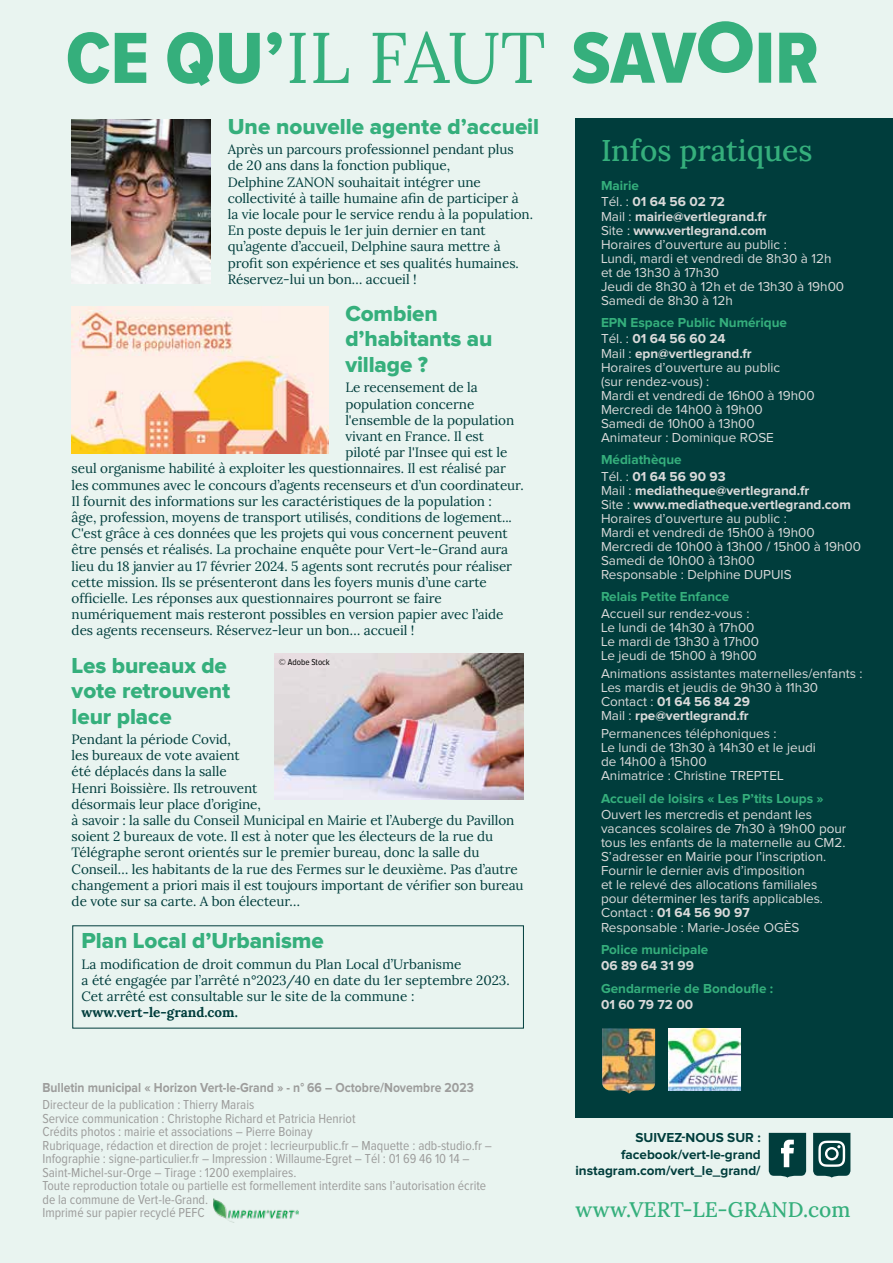
<style>
.page{position:relative;width:893px;height:1263px;background:#e9f4f0}
.page>*{position:absolute;margin:0;border:0;box-sizing:border-box;transform-origin:0 0}
.t1{font:30px "Lora";color:#35af7c}
.t2{font:22.5px/25.5px "Proxima Nova Extrabld";letter-spacing:-.005em;color:#35af7c}
.t3{font:21.15px "Lora";color:#35af7c}
.t4{font:13.5px/16.2px "Lora";letter-spacing:-.005em;color:#003d3c}
.t5{font:13.5px/14.1px "Proxima Nova";color:#dadada}
.t6{font:13.5px/13.5px "Proxima Nova Cond";color:#9d9d9c}
.t7{font:700 13.5px/16.2px "Proxima Nova";color:#35af7c}
.t8{font:700 13.5px/16.5px "Proxima Nova";color:#003d3c;text-align:right}
.t9{font:700 13.5px "Proxima Nova";color:#9d9d9c;scale:.9 1}
.t10{font:700 13.5px/16.2px "Proxima Nova";color:#dadada}
.t11{font:9px "Proxima Nova Cond";color:#000}
.s1{color:#35af7c}
.s2{font-weight:400}
.s3{font-weight:700}
.s4{font-weight:400;color:#dadada}
.s5{color:#dadada}
</style>
<div class="page">
<div style="left:575px;top:118px;width:318px;height:999px;background:#003d3c"></div>
<svg style="left:769px;top:1133px;width:37px;height:45px;background:#2b5e5d"></svg>
<svg style="left:813px;top:1133px;width:37px;height:45px;background:#396867"></svg>
<img style="left:669px;top:1028px;width:71px;height:62px">
<img style="left:602px;top:1028px;width:53px;height:66px">
<img style="left:213px;top:1198px;width:86px;height:25px">
<img style="left:72px;top:306px;width:256px;height:147px">
<img style="left:79px;top:310px;width:157px;height:45px">
<img style="left:72px;top:119px;width:139px;height:165px">
<svg style="left:72px;top:925px;width:452px;height:104px"></svg>
<img style="left:275px;top:653px;width:249px;height:147px">
<svg style="left:572px;top:21px;width:245px;height:63px"></svg>
<svg style="left:290px;top:31px;width:254px;height:53px"></svg>
<svg style="left:68px;top:32px;width:214px;height:54px"></svg>
<h2 class="t2" style="left:228px;top:114px;width:313px">Une nouvelle agente d’accueil</h2>
<p class="t4" style="left:228px;top:140px;width:307px">Après un parcours professionnel pendant plus<br>de 20 ans dans la fonction publique,<br>Delphine ZANON souhaitait intégrer une collectivité à taille humaine afin de participer à<br>la vie locale pour le service rendu à la population.<br>En poste depuis le 1er juin dernier en tant qu’agente d’accueil, Delphine saura mettre à profit son expérience et ses qualités humaines.<br>Réservez-lui un bon… accueil !</p>
<h2 class="t2" style="left:345px;top:302px;width:149px">Combien d’habitants au village ?</h2>
<p class="t4" style="left:345px;top:379px;width:134px">Le recensement de la</p>
<p class="t4" style="left:345px;top:395px;width:131px">population concerne</p>
<p class="t4" style="left:345px;top:411px;width:170px">l'ensemble de la population</p>
<p class="t4" style="left:345px;top:427px;width:140px">vivant en France. Il est</p>
<p class="t4" style="left:345px;top:443px;width:164px">piloté par l'Insee qui est le</p>
<p class="t4" style="left:72px;top:460px;width:436px">seul organisme habilité à exploiter les questionnaires. Il est réalisé par</p>
<p class="t4" style="left:72px;top:476px;width:454px">les communes avec le concours d’agents recenseurs et d’un coordinateur.</p>
<p class="t4" style="left:72px;top:492px;width:422px">Il fournit des informations sur les caractéristiques de la population :</p>
<p class="t4" style="left:72px;top:508px;width:442px">âge, profession, moyens de transport utilisés, conditions de logement...</p>
<p class="t4" style="left:72px;top:524px;width:438px">C'est grâce à ces données que les projets qui vous concernent peuvent</p>
<p class="t4" style="left:72px;top:541px;width:438px">être pensés et réalisés. La prochaine enquête pour Vert-le-Grand aura</p>
<p class="t4" style="left:72px;top:557px;width:442px">lieu du 18 janvier au 17 février 2024. 5 agents sont recrutés pour réaliser</p>
<p class="t4" style="left:72px;top:573px;width:417px">cette mission. Ils se présenteront dans les foyers munis d’une carte</p>
<p class="t4" style="left:72px;top:589px;width:372px">officielle. Les réponses aux questionnaires pourront se faire</p>
<p class="t4" style="left:72px;top:605px;width:433px">numériquement mais resteront possibles en version papier avec l’aide</p>
<p class="t4" style="left:72px;top:622px;width:344px">des agents recenseurs. Réservez-leur un bon… accueil !</p>
<h2 class="t2" style="left:72px;top:653px;width:160px">Les bureaux de vote retrouvent leur place</h2>
<p class="t4" style="left:72px;top:730px;width:453px">Pendant la période Covid,<br>les bureaux de vote avaient<br>été déplacés dans la salle<br>Henri Boissière. Ils retrouvent<br>désormais leur place d’origine,<br>à savoir : la salle du Conseil Municipal en Mairie et l’Auberge du Pavillon soient 2 bureaux de vote. Il est à noter que les électeurs de la rue du Télégraphe seront orientés sur le premier bureau, donc la salle du Conseil… les habitants de la rue des Fermes sur le deuxième. Pas d’autre changement a priori mais il est toujours important de vérifier son bureau de vote sur sa carte. A bon électeur…</p>
<p class="t11" style="left:279px;top:657px;width:53px">© Adobe Stock</p>
<h2 class="t2" style="left:82px;top:929px;width:244px">Plan Local d’Urbanisme</h2>
<p class="t4" style="left:82px;top:955px;width:430px">La modification de droit commun du Plan Local d’Urbanisme<br>a été engagée par l’arrêté n°2023/40 en date du 1er septembre 2023.<br>Cet arrêté est consultable sur le site de la commune : www.vert-le-grand.com.</p>
<p class="t9" style="left:43px;top:1081px;width:481px">Bulletin municipal « Horizon Vert-le-Grand » - n° 66 – Octobre/Novembre 2023</p>
<p class="t6" style="left:43px;top:1098px;width:451px">Directeur de la publication : Thierry Marais<br>Service communication : Christophe Richard et Patricia Henriot<br>Crédits photos : mairie et associations – Pierre Boinay<br>Rubriquage, rédaction et direction de projet : lecrieurpublic.fr – Maquette : adb-studio.fr – Infographie : signe-particulier.fr – Impression : Willaume-Egret – Tél : 01 69 46 10 14 – Saint-Michel-sur-Orge – Tirage : 1200 exemplaires.<br>Toute reproduction totale ou partielle est formellement interdite sans l’autorisation écrite de la commune de Vert-le-Grand.<br>Imprimé sur papier recyclé PEFC</p>
<h1 class="t1" style="left:601px;top:127px;width:213px">Infos pratiques</h1>
<p class="t10" style="left:601px;top:178px;width:125px"><span class="s1">Mairie<br></span><span class="s2">Tél. :</span> 01 64 56 02 72</p>
<p class="t5" style="left:601px;top:210px;width:245px">Mail : <span class="s3">mairie@vertlegrand.fr<br></span>Site : <span class="s3">www.vertlegrand.com<br></span>Horaires d’ouverture au public :<br>Lundi, mardi et vendredi de 8h30 à 12h et de 13h30 à 17h30<br>Jeudi de 8h30 à 12h et de 13h30 à 19h00<br>Samedi de 8h30 à 12h</p>
<p class="t7" style="left:601px;top:315px;width:188px">EPN Espace Public Numérique<br><span class="s4">Tél. :</span> <span class="s5">01 64 56 60 24</span></p>
<p class="t5" style="left:601px;top:347px;width:215px">Mail : <span class="s3">epn@vertlegrand.fr<br></span>Horaires d’ouverture au public<br>(sur rendez-vous) :<br>Mardi et vendredi de 16h00 à 19h00<br>Mercredi de 14h00 à 19h00<br>Samedi de 10h00 à 13h00<br>Animateur : Dominique ROSE</p>
<p class="t7" style="left:601px;top:452px;width:126px">Médiathèque<br><span class="s4">Tél. :</span> <span class="s5">01 64 56 90 93</span></p>
<p class="t5" style="left:601px;top:484px;width:262px">Mail : <span class="s3">mediatheque@vertlegrand.fr<br></span>Site : <span class="s3">www.mediatheque.vertlegrand.com </span>Horaires d’ouverture au public :<br>Mardi et vendredi de 15h00 à 19h00<br>Mercredi de 10h00 à 13h00 / 15h00 à 19h00<br>Samedi de 10h00 à 13h00<br>Responsable : Delphine DUPUIS</p>
<p class="t7" style="left:601px;top:589px;width:130px">Relais Petite Enfance</p>
<p class="t5" style="left:601px;top:606px;width:160px">Accueil sur rendez-vous :<br>Le lundi de 14h30 à 17h00<br>Le mardi de 13h30 à 17h00<br>Le jeudi de 15h00 à 19h00</p>
<p class="t5" style="left:601px;top:667px;width:263px">Animations assistantes maternelles/enfants :<br>Les mardis et jeudis de 9h30 à 11h30<br>Contact : <span class="s3">01 64 56 84 29<br></span>Mail : <span class="s3">rpe@vertlegrand.fr</span></p>
<p class="t5" style="left:601px;top:727px;width:216px">Permanences téléphoniques :<br>Le lundi de 13h30 à 14h30 et le jeudi de 14h00 à 15h00<br>Animatrice : Christine TREPTEL</p>
<p class="t7" style="left:601px;top:791px;width:224px">Accueil de loisirs « Les P’tits Loups »</p>
<p class="t5" style="left:601px;top:808px;width:247px">Ouvert les mercredis et pendant les vacances scolaires de 7h30 à 19h00 pour tous les enfants de la maternelle au CM2.<br>S’adresser en Mairie pour l’inscription.<br>Fournir le dernier avis d’imposition<br>et le relevé des allocations familiales pour déterminer les tarifs applicables.<br>Contact : <span class="s3">01 64 56 90 97<br></span>Responsable : Marie-Josée OGÈS</p>
<p class="t7" style="left:601px;top:942px;width:109px">Police municipale</p>
<p class="t10" style="left:601px;top:958px;width:95px">06 89 64 31 99</p>
<p class="t7" style="left:601px;top:981px;width:174px">Gendarmerie de Bondoufle :</p>
<p class="t10" style="left:601px;top:997px;width:94px">01 60 79 72 00</p>
<p class="t8" style="left:575px;top:1130px;width:187px">SUIVEZ-NOUS SUR : facebook/vert-le-grand instagram.com/vert_le_grand/</p>
<h3 class="t3" style="left:575px;top:1194px;width:276px">www.VERT-LE-GRAND.com</h3>
</div>
